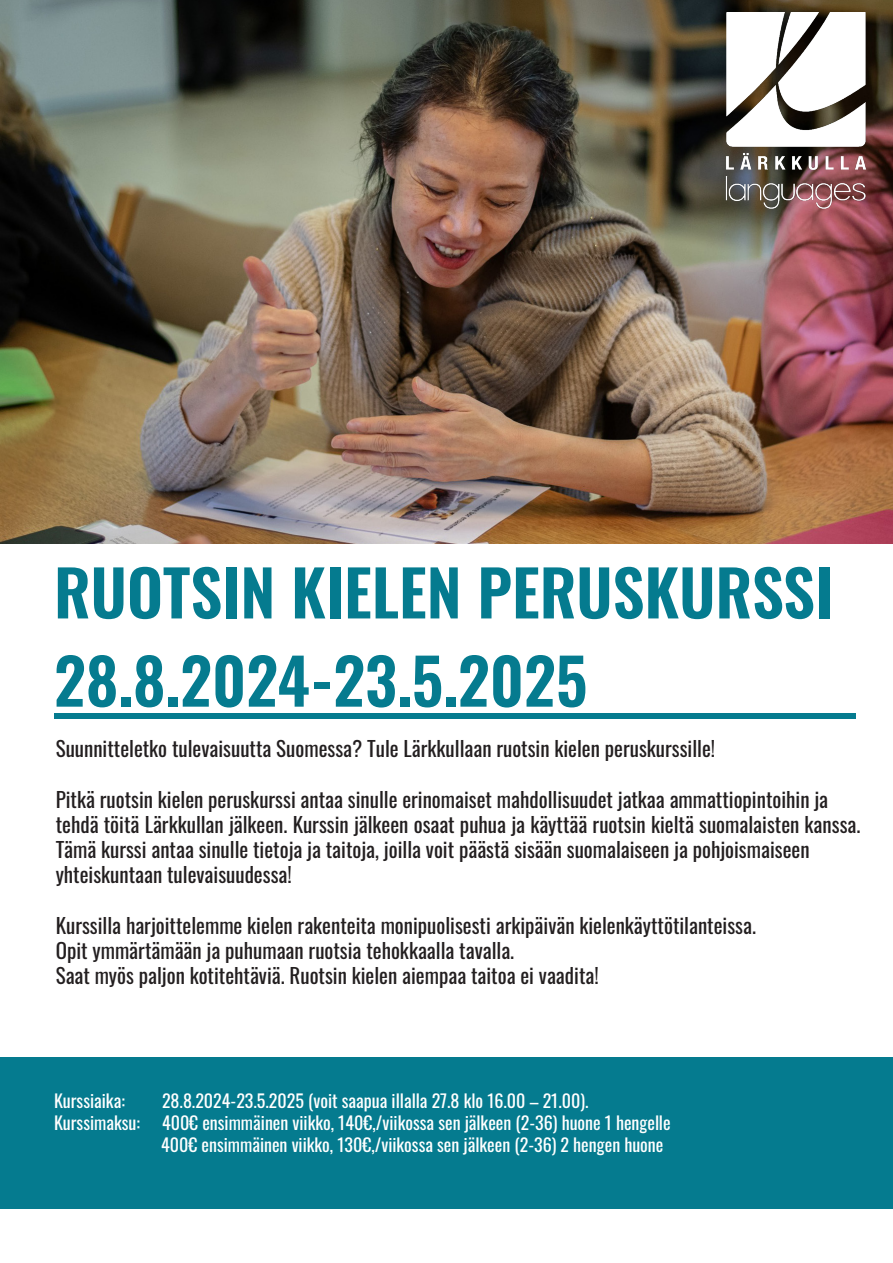
<style>
.page{position:relative;width:893px;height:1263px;background:#fff}
.page>*{position:absolute;margin:0;border:0;box-sizing:border-box;transform-origin:0 0}
.t1{font:600 63px "Oswald";color:#057b8f}
.t2{font:21px/25.2px "Oswald";color:#231f20}
.t3{font:18px "Oswald";color:#fff}
</style>
<div class="page">
<div style="left:0;top:1057px;width:893px;height:152px;background:#057b8f"></div>
<img style="left:0;top:0;width:893px;height:543px">
<div style="left:54px;top:713px;width:801px;height:6px;background:#057b8f"></div>
<img style="left:724px;top:12px;width:147px;height:196px">
<p class="t1" style="left:54px;top:560px;width:781px">RUOTSIN KIELEN PERUSKURSSI</p>
<p class="t1" style="left:54px;top:648px;width:535px">28.8.2024-23.5.2025</p>
<p class="t2" style="left:56px;top:734px;width:661px">Suunnitteletko tulevaisuutta Suomessa? Tule Lärkkullaan ruotsin kielen peruskurssille!</p>
<p class="t2" style="left:56px;top:784px;width:774px">Pitkä ruotsin kielen peruskurssi antaa sinulle erinomaiset mahdollisuudet jatkaa ammattiopintoihin ja</p>
<p class="t2" style="left:56px;top:810px;width:806px">tehdä töitä Lärkkullan jälkeen. Kurssin jälkeen osaat puhua ja käyttää ruotsin kieltä suomalaisten kanssa.<br>Tämä kurssi antaa sinulle tietoja ja taitoja, joilla voit päästä sisään suomalaiseen ja pohjoismaiseen</p>
<p class="t2" style="left:56px;top:860px;width:238px">yhteiskuntaan tulevaisuudessa!</p>
<p class="t2" style="left:56px;top:910px;width:702px">Kurssilla harjoittelemme kielen rakenteita monipuolisesti arkipäivän kielenkäyttötilanteissa.</p>
<p class="t2" style="left:56px;top:936px;width:460px">Opit ymmärtämään ja puhumaan ruotsia tehokkaalla tavalla.</p>
<p class="t2" style="left:56px;top:961px;width:544px">Saat myös paljon kotitehtäviä. Ruotsin kielen aiempaa taitoa ei vaadita!</p>
<p class="t3" style="left:54px;top:1085px;width:72px">Kurssiaika:</p>
<p class="t3" style="left:162px;top:1085px;width:428px">28.8.2024-23.5.2025 (voit saapua illalla 27.8 klo 16.00 – 21.00).</p>
<p class="t3" style="left:54px;top:1107px;width:618px">Kurssimaksu: 400€ ensimmäinen viikko, 140€,/viikossa sen jälkeen (2-36) huone 1 hengelle</p>
<p class="t3" style="left:161px;top:1128px;width:504px">400€ ensimmäinen viikko, 130€,/viikossa sen jälkeen (2-36) 2 hengen huone</p>
</div>
